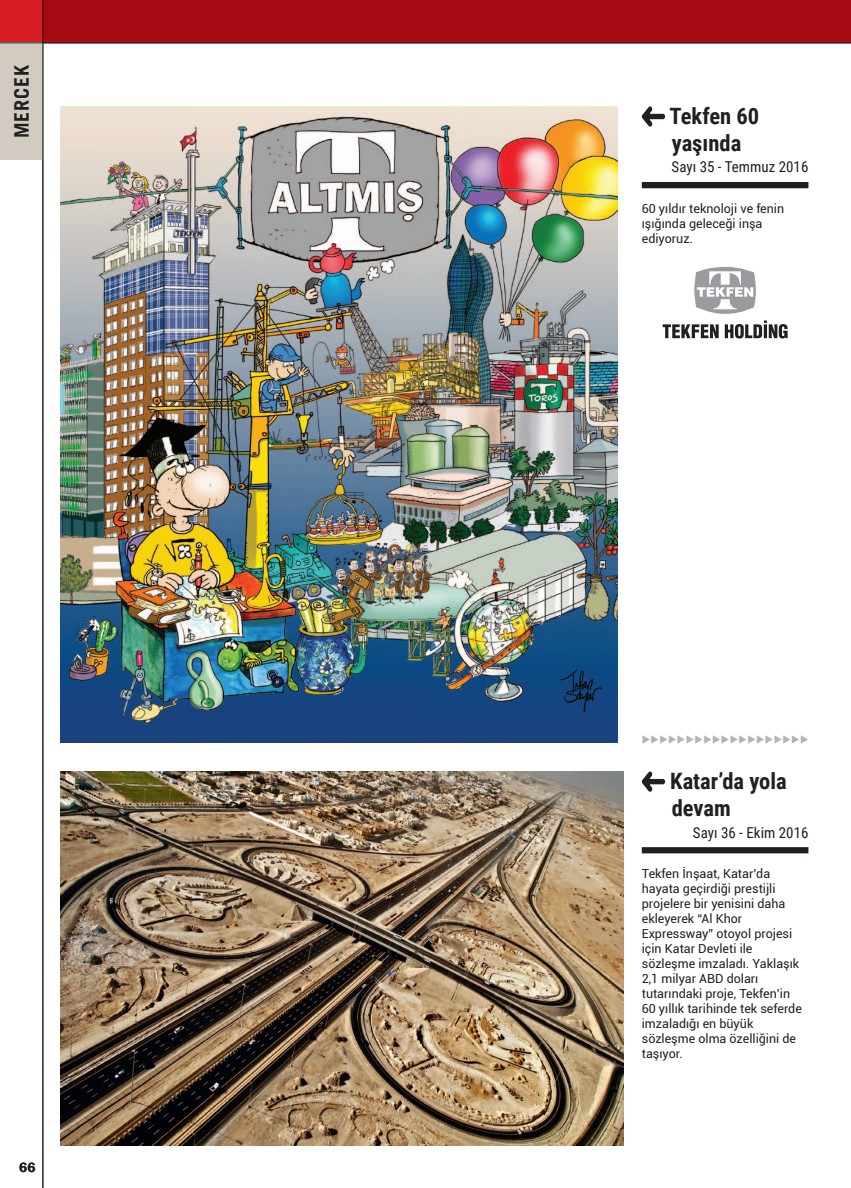
<style>
.page{position:relative;width:851px;height:1188px;background:#fff}
.page>*{position:absolute;margin:0;border:0;box-sizing:border-box;transform-origin:0 0}
.t1{font:700 22.5px/27px "Roboto Condensed";color:#231f20}
.t2{font:700 20px "Trade Gothic";letter-spacing:.06em;color:#231f20}
.t3{font:15px "Roboto Condensed";color:#231f20}
.t4{font:600 13.75px "Franklin Gothic";color:#231f20}
.Anayazi{font:12.5px/15px "Roboto";color:#231f20}
.t5{font:10px "Wingdings 3";color:#b2b3b7}
</style>
<div class="page">
<div style="left:0;top:0;width:43px;height:43px;background:#d81c23"></div>
<div style="left:0;top:43px;width:43px;height:116px;background:#d1cbc2"></div>
<div style="left:43px;top:0;width:807px;height:43px;background:#a70a12"></div>
<hr style="left:0;top:43px;width:850px;height:1px;background:#231f20">
<hr style="left:43px;top:0;width:1px;height:1187px;background:#231f20">
<img style="left:60px;top:106px;width:557px;height:636px">
<div style="left:641px;top:182px;width:167px;height:6px;background:#231f20"></div>
<svg style="left:641px;top:106px;width:24px;height:21px"></svg>
<img style="left:60px;top:771px;width:563px;height:373px">
<svg style="left:641px;top:847px;width:167px;height:6px"></svg>
<svg style="left:641px;top:771px;width:24px;height:20px"></svg>
<svg style="left:662px;top:267px;width:125px;height:71px"></svg>
<h2 class="t2" style="left:9px;top:149px;width:95px;rotate:-90deg">HABERLER</h2>
<p class="t2" style="left:9px;top:138px;width:74px;rotate:-90deg">MERCEK</p>
<p class="t4" style="left:19px;top:1158px;width:18px">66</p>
<p class="t1" style="left:669px;top:102px;width:91px">Tekfen 60 yaşında</p>
<p class="t3" style="left:671px;top:156px;width:138px">Sayı 35 - Temmuz 2016</p>
<p class="Anayazi" style="left:641px;top:200px;width:144px">60 yıldır teknoloji ve fenin ışığında geleceği inşa ediyoruz.</p>
<p class="t5" style="left:641px;top:733px;width:169px">◆◆◆◆◆◆◆◆◆◆◆◆◆◆◆◆◆◆◆</p>
<p class="t1" style="left:670px;top:766px;width:118px">Katar’da yola devam</p>
<p class="t3" style="left:692px;top:821px;width:117px">Sayı 36 - Ekim 2016</p>
<p class="Anayazi" style="left:641px;top:865px;width:162px">Tekfen İnşaat, Katar’da hayata geçirdiği prestijli projelere bir yenisini daha ekleyerek “Al Khor<br>Expressway” otoyol projesi için Katar Devleti ile sözleşme imzaladı. Yaklaşık<br>2,1 milyar ABD doları tutarındaki proje, Tekfen’in<br>60 yıllık tarihinde tek seferde imzaladığı en büyük sözleşme olma özelliğini de taşıyor.</p>
</div>
